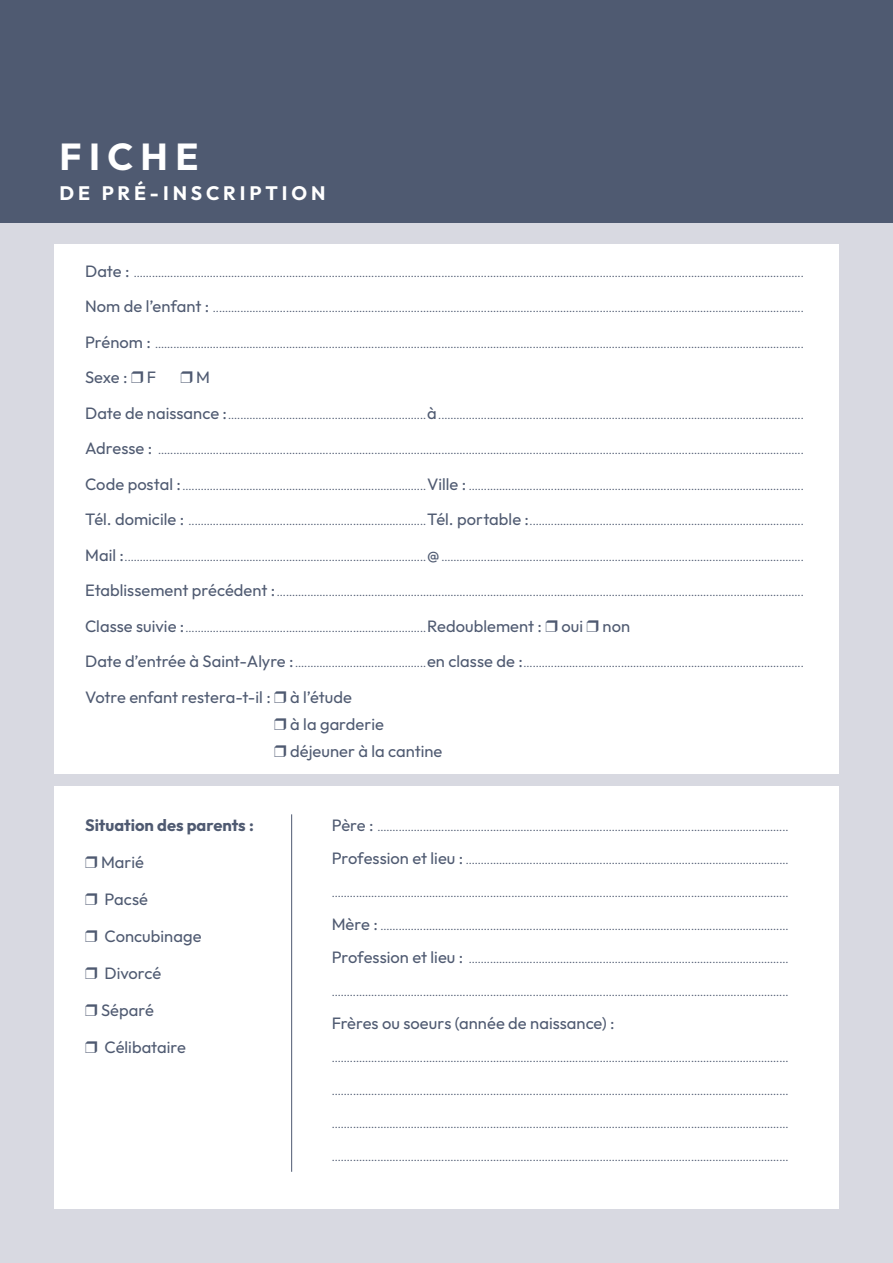
<style>
.page{position:relative;width:893px;height:1263px;background:#d8d9e1}
.page>*{position:absolute;margin:0;border:0;box-sizing:border-box;transform-origin:0 0}
.t1{font:700 37.5px "Outfit";letter-spacing:.2em;color:#fff}
.t2{font:700 19.5px "Outfit";letter-spacing:.195em;color:#fff}
.t3{font:16.5px/27px "Outfit";color:#4f5a71}
.t4{font:700 16.5px "Outfit";color:#4f5a71}
.t5{font:10.5px "Outfit";color:#4f5a71}
.s1{font-size:16.5px}
</style>
<div class="page">
<div style="left:54px;top:244px;width:785px;height:530px;background:#fff"></div>
<div style="left:54px;top:787px;width:785px;height:422px;background:#fff"></div>
<div style="left:0;top:0;width:893px;height:222px;background:#4f5a71"></div>
<hr style="left:291px;top:814px;width:1px;height:358px;background:#4f5a71">
<h1 class="t1" style="left:60px;top:133px;width:140px">FICHE</h1>
<h2 class="t2" style="left:60px;top:180px;width:267px">DE PRÉ-INSCRIPTION</h2>
<p class="t5" style="left:85px;top:267px;width:720px"><span class="s1">Date :</span> ............................................................................................................................................................................................................................</p>
<p class="t5" style="left:85px;top:302px;width:720px"><span class="s1">Nom de l’enfant :</span> ..................................................................................................................................................................................................</p>
<p class="t5" style="left:85px;top:338px;width:720px"><span class="s1">Prénom :</span> .....................................................................................................................................................................................................................</p>
<h3 class="t3" style="left:85px;top:364px;width:73px">Sexe : F</h3>
<h3 class="t3" style="left:196px;top:364px;width:15px">M</h3>
<p class="t5" style="left:85px;top:409px;width:720px"><span class="s1">Date de naissance :</span>.................................................................<span class="s1">à</span>........................................................................................................................</p>
<p class="t5" style="left:85px;top:444px;width:720px"><span class="s1">Adresse :</span> ....................................................................................................................................................................................................................</p>
<p class="t5" style="left:85px;top:480px;width:720px"><span class="s1">Code postal :</span>................................................................................<span class="s1">Ville :</span> ..............................................................................................................</p>
<p class="t5" style="left:85px;top:515px;width:720px"><span class="s1">Tél. domicile :</span> ..............................................................................<span class="s1">Tél. portable :</span>..........................................................................................</p>
<p class="t5" style="left:85px;top:551px;width:720px"><span class="s1">Mail :</span>...................................................................................................<span class="s1">@</span> .......................................................................................................................</p>
<p class="t5" style="left:85px;top:586px;width:720px"><span class="s1">Etablissement précédent :</span>.............................................................................................................................................................................</p>
<p class="t5" style="left:85px;top:622px;width:547px"><span class="s1">Classe suivie :</span>...............................................................................<span class="s1">Redoublement : oui non</span></p>
<p class="t5" style="left:85px;top:657px;width:720px"><span class="s1">Date d’entrée à Saint-Alyre :</span>...........................................<span class="s1">en classe de :</span>............................................................................................</p>
<h3 class="t3" style="left:290px;top:683px;width:154px;text-indent:-205px">Votre enfant restera-t-il : à l’étude<br>à la garderie déjeuner à la cantine</h3>
<h3 class="t4" style="left:85px;top:815px;width:170px">Situation des parents :</h3>
<h3 class="t3" style="left:101px;top:848px;width:45px">Marié</h3>
<h3 class="t3" style="left:104px;top:885px;width:45px">Pacsé</h3>
<h3 class="t3" style="left:104px;top:922px;width:99px">Concubinage</h3>
<h3 class="t3" style="left:104px;top:959px;width:58px">Divorcé</h3>
<h3 class="t3" style="left:101px;top:996px;width:54px">Séparé</h3>
<h3 class="t3" style="left:104px;top:1033px;width:83px">Célibataire</h3>
<p class="t5" style="left:332px;top:821px;width:458px"><span class="s1">Père :</span> .......................................................................................................................................</p>
<p class="t5" style="left:332px;top:854px;width:458px"><span class="s1">Profession et lieu :</span> ..........................................................................................................</p>
<p class="t5" style="left:332px;top:887px;width:458px">......................................................................................................................................................</p>
<p class="t5" style="left:332px;top:920px;width:458px"><span class="s1">Mère :</span> ......................................................................................................................................</p>
<p class="t5" style="left:332px;top:953px;width:458px"><span class="s1">Profession et lieu :</span> .........................................................................................................</p>
<p class="t5" style="left:332px;top:986px;width:458px">......................................................................................................................................................</p>
<h3 class="t3" style="left:332px;top:1009px;width:285px">Frères ou soeurs (année de naissance) :</h3>
<p class="t5" style="left:332px;top:1052px;width:458px">......................................................................................................................................................</p>
<p class="t5" style="left:332px;top:1085px;width:458px">......................................................................................................................................................</p>
<p class="t5" style="left:332px;top:1118px;width:458px">......................................................................................................................................................</p>
<p class="t5" style="left:332px;top:1151px;width:458px">......................................................................................................................................................</p>
</div>
